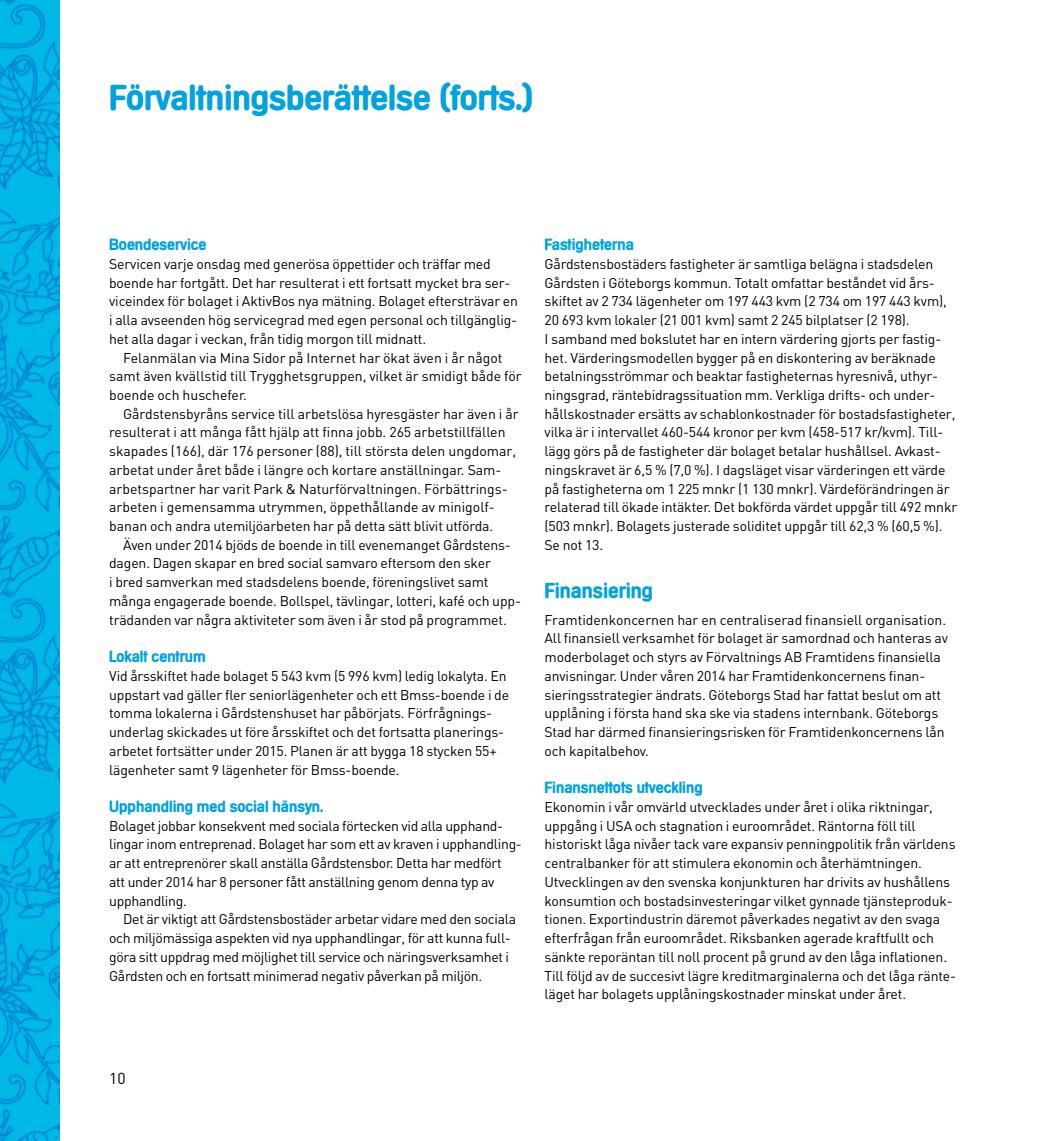
<style>
.page{position:relative;width:1042px;height:1141px;background:#fff}
.page>*{position:absolute;margin:0;border:0;box-sizing:border-box;transform-origin:0 0}
.t1{font:700 35px "Mercedes Serial";color:#00a2df}
.t2{font:700 21px "Mercedes Serial";color:#00a2df}
.t3{font:700 15.75px "Mercedes Serial";color:#00a2df}
.t4{font:15.75px "DIN";color:#000}
.t5{font:14px/18.7px "DIN";letter-spacing:-.01em;color:#000}
</style>
<div class="page">
<img style="left:0;top:0;width:60px;height:1141px">
<h1 class="t1" style="left:109px;top:76px;width:425px">Förvaltningsberättelse (forts.)</h1>
<p class="t3" style="left:109px;top:235px;width:99px">Boendeservice</p>
<p class="t5" style="left:109px;top:254px;width:410px">Servicen varje onsdag med generösa öppettider och träffar med boende har fortgått. Det har resulterat i ett fortsatt mycket bra ser&shy;viceindex för bolaget i AktivBos nya mätning. Bolaget eftersträvar en i alla avseenden hög servicegrad med egen personal och tillgänglig&shy;het alla dagar i veckan, från tidig morgon till midnatt.</p>
<p class="t5" style="left:109px;top:348px;width:414px;text-indent:14px">Felanmälan via Mina Sidor på Internet har ökat även i år något samt även kvällstid till Trygghetsgruppen, vilket är smidigt både för boende och huschefer.</p>
<p class="t5" style="left:109px;top:404px;width:411px;text-indent:14px">Gårdstensbyråns service till arbetslösa hyresgäster har även i år resulterat i att många fått hjälp att finna jobb. 265 arbetstillfällen skapades (166), där 176 personer (88), till största delen ungdomar, arbetat under året både i längre och kortare anställningar. Sam&shy;arbetspartner har varit Park &amp; Naturförvaltningen. Förbättrings&shy;arbeten i gemensamma utrymmen, öppethållande av minigolf&shy;banan och andra utemiljöarbeten har på detta sätt blivit utförda.</p>
<p class="t5" style="left:109px;top:535px;width:413px;text-indent:14px">Även under 2014 bjöds de boende in till evenemanget Gårdstens&shy;dagen. Dagen skapar en bred social samvaro eftersom den sker<br>i bred samverkan med stadsdelens boende, föreningslivet samt många engagerade boende. Bollspel, tävlingar, lotteri, kafé och upp&shy;trädanden var några aktiviteter som även i år stod på programmet.</p>
<p class="t3" style="left:109px;top:647px;width:98px">Lokalt centrum</p>
<p class="t5" style="left:109px;top:666px;width:401px">Vid årsskiftet hade bolaget 5 543 kvm (5 996 kvm) ledig lokalyta. En uppstart vad gäller fler seniorlägenheter och ett Bmss-boende i de tomma lokalerna i Gårdstenshuset har påbörjats. Förfrågnings&shy;underlag skickades ut före årsskiftet och det fortsatta planerings&shy;arbetet fortsätter under 2015. Planen är att bygga 18 stycken 55+ lägenheter samt 9 lägenheter för Bmss-boende.</p>
<p class="t3" style="left:109px;top:797px;width:216px">Upphandling med social hänsyn.</p>
<p class="t5" style="left:109px;top:816px;width:414px">Bolaget jobbar konsekvent med sociala förtecken vid alla upphand&shy;lingar inom entreprenad. Bolaget har som ett av kraven i upphandling&shy;ar att entreprenörer skall anställa Gårdstensbor. Detta har medfört<br>att under 2014 har 8 personer fått anställning genom denna typ av upphandling.</p>
<p class="t5" style="left:109px;top:910px;width:408px;text-indent:14px">Det är viktigt att Gårdstensbostäder arbetar vidare med den sociala och miljömässiga aspekten vid nya upphandlingar, för att kunna full&shy;göra sitt uppdrag med möjlighet till service och näringsverksamhet i Gårdsten och en fortsatt minimerad negativ påverkan på miljön.</p>
<p class="t3" style="left:544px;top:235px;width:91px">Fastigheterna</p>
<p class="t5" style="left:544px;top:254px;width:414px">Gårdstensbostäders fastigheter är samtliga belägna i stadsdelen Gårdsten i Göteborgs kommun. Totalt omfattar beståndet vid års&shy;skiftet av 2 734 lägenheter om 197 443 kvm (2 734 om 197 443 kvm), 20 693 kvm lokaler (21 001 kvm) samt 2 245 bilplatser (2 198).<br>I samband med bokslutet har en intern värdering gjorts per fastig&shy;het. Värderingsmodellen bygger på en diskontering av beräknade betalningsströmmar och beaktar fastigheternas hyresnivå, uthyr&shy;ningsgrad, räntebidragssituation mm. Verkliga drifts- och under&shy;hållskostnader ersätts av schablonkostnader för bostadsfastigheter, vilka är i intervallet 460-544 kronor per kvm (458-517 kr/kvm). Til - lägg görs på de fastigheter där bolaget betalar hushållsel. Avkast&shy;ningskravet är 6,5 % (7,0 %). I dagsläget visar värderingen ett värde på fastigheterna om 1 225 mnkr (1 130 mnkr). Värdeförändringen är relaterad till ökade intäkter. Det bokförda värdet uppgår till 492 mnkr (503 mnkr). Bolagets justerade soliditet uppgår till 62,3 % (60,5 %).<br>Se not 13.</p>
<h2 class="t2" style="left:544px;top:577px;width:110px">Finansiering</h2>
<p class="t5" style="left:544px;top:610px;width:405px">Framtidenkoncernen har en centraliserad finansiell organisation.<br>All finansiell verksamhet för bolaget är samordnad och hanteras av moderbolaget och styrs av Förvaltnings AB Framtidens finansiella anvisningar. Under våren 2014 har Framtidenkoncernens finan&shy;sieringsstrategier ändrats. Göteborgs Stad har fattat beslut om att upplåning i första hand ska ske via stadens internbank. Göteborgs Stad har därmed finansieringsrisken för Framtidenkoncernens lån och kapitalbehov.</p>
<p class="t3" style="left:544px;top:778px;width:160px">Finansnettots utveckling</p>
<p class="t5" style="left:544px;top:797px;width:413px">Ekonomin i vår omvärld utvecklades under året i olika riktningar, uppgång i USA och stagnation i euroområdet. Räntorna föll till historiskt låga nivåer tack vare expansiv penningpolitik från världens centralbanker för att stimulera ekonomin och återhämtningen.<br>Utvecklingen av den svenska konjunkturen har drivits av hushållens konsumtion och bostadsinvesteringar vilket gynnade tjänsteproduk&shy;tionen. Exportindustrin däremot påverkades negativt av den svaga efterfrågan från euroområdet. Riksbanken agerade kraftfullt och sänkte reporäntan till noll procent på grund av den låga inflationen.<br>Till följd av de succesivt lägre kreditmarginalerna och det låga ränte&shy;läget har bolagets upplåningskostnader minskat under året.</p>
<p class="t4" style="left:109px;top:1069px;width:18px">10</p>
</div>
